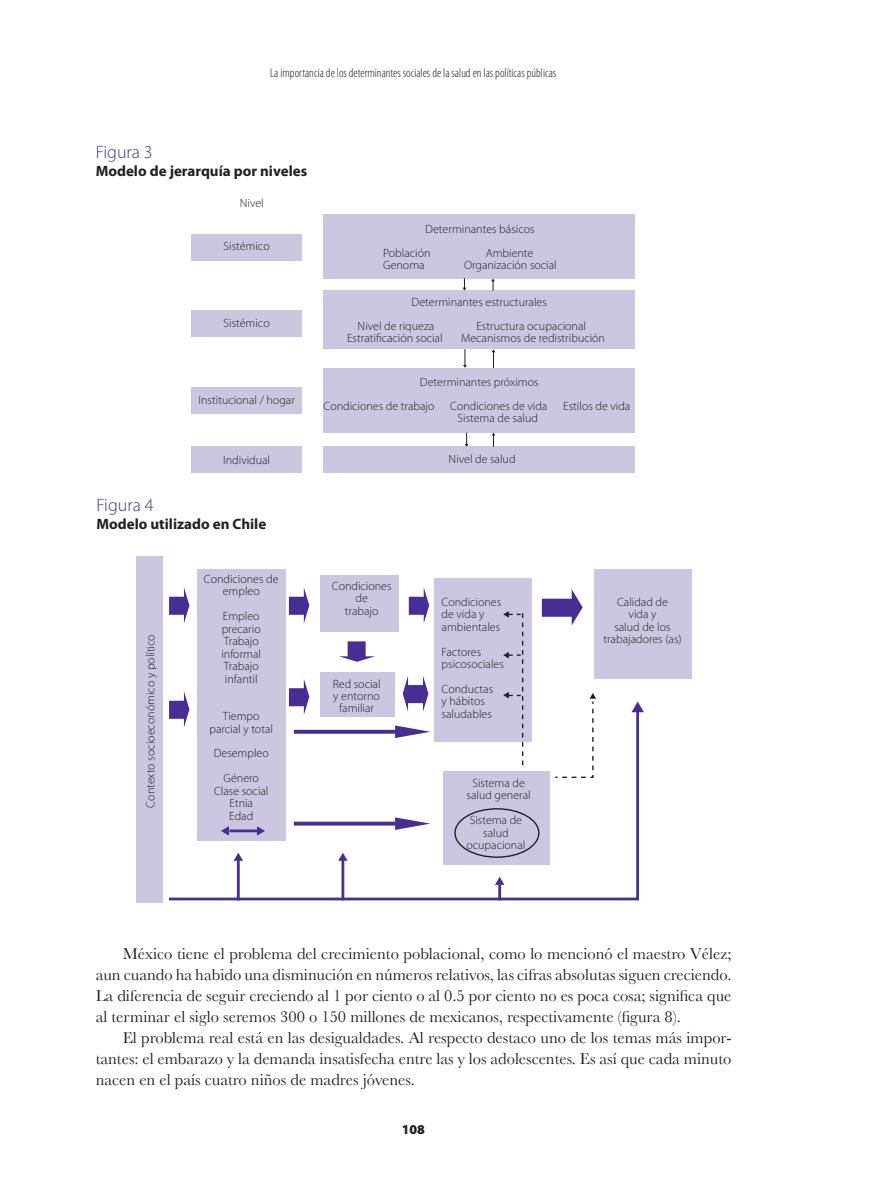
<style>
.page{position:relative;width:893px;height:1191px;background:#fff}
.page>*{position:absolute;margin:0;border:0;box-sizing:border-box;transform-origin:0 0}
.t1{font:300 18px "Myriad Pro";color:#482e92}
.t2{font:16.5px/21px "Baskerville";color:#231f20;text-align:justify}
.t3{font:700 15px "Myriad Pro";color:#231f20}
.t4{font:900 13.5px "Myriad Pro";color:#231f20}
.t5{font:300 condensed 12.75px "Myriad Pro";color:#231f20}
.t6{font:300 12px/12.5px "Myriad Pro";color:#231f20;text-align:center}
</style>
<div class="page">
<div style="left:192px;top:234px;width:110px;height:27px;background:#cdc6e1"></div>
<div style="left:323px;top:214px;width:311px;height:64px;background:#cdc6e1"></div>
<div style="left:323px;top:291px;width:311px;height:58px;background:#cdc6e1"></div>
<div style="left:323px;top:368px;width:311px;height:65px;background:#cdc6e1"></div>
<div style="left:323px;top:446px;width:311px;height:27px;background:#cdc6e1"></div>
<div style="left:192px;top:310px;width:110px;height:26px;background:#cdc6e1"></div>
<div style="left:192px;top:387px;width:110px;height:27px;background:#cdc6e1"></div>
<div style="left:192px;top:446px;width:110px;height:27px;background:#cdc6e1"></div>
<svg style="left:463px;top:278px;width:3px;height:12px"></svg>
<svg style="left:491px;top:278px;width:4px;height:13px"></svg>
<svg style="left:463px;top:349px;width:4px;height:19px"></svg>
<svg style="left:492px;top:349px;width:3px;height:19px"></svg>
<svg style="left:465px;top:432px;width:3px;height:15px"></svg>
<svg style="left:492px;top:432px;width:3px;height:15px"></svg>
<div style="left:137px;top:556px;width:26px;height:346px;background:#cdc6e1"></div>
<div style="left:197px;top:569px;width:88px;height:272px;background:#cdc6e1"></div>
<div style="left:320px;top:574px;width:78px;height:57px;background:#cdc6e1"></div>
<div style="left:320px;top:672px;width:74px;height:44px;background:#cdc6e1"></div>
<div style="left:434px;top:578px;width:98px;height:163px;background:#cdc6e1"></div>
<div style="left:594px;top:569px;width:97px;height:110px;background:#cdc6e1"></div>
<svg style="left:169px;top:588px;width:20px;height:35px"></svg>
<svg style="left:289px;top:587px;width:20px;height:36px"></svg>
<svg style="left:409px;top:587px;width:20px;height:36px"></svg>
<svg style="left:542px;top:589px;width:41px;height:36px"></svg>
<svg style="left:339px;top:641px;width:36px;height:21px"></svg>
<svg style="left:289px;top:679px;width:20px;height:30px"></svg>
<svg style="left:169px;top:692px;width:20px;height:17px"></svg>
<svg style="left:403px;top:676px;width:25px;height:33px"></svg>
<svg style="left:169px;top:709px;width:471px;height:192px"></svg>
<hr style="left:237px;top:859px;width:3px;height:41px;background:#482e92">
<hr style="left:341px;top:859px;width:3px;height:41px;background:#482e92">
<hr style="left:498px;top:885px;width:3px;height:15px;background:#482e92">
<svg style="left:234px;top:852px;width:9px;height:8px"></svg>
<hr style="left:229px;top:829px;width:29px;height:3px;background:#482e92">
<svg style="left:257px;top:826px;width:8px;height:9px"></svg>
<svg style="left:221px;top:826px;width:8px;height:9px"></svg>
<svg style="left:338px;top:852px;width:10px;height:8px"></svg>
<svg style="left:495px;top:876px;width:9px;height:9px"></svg>
<svg style="left:503px;top:611px;width:20px;height:154px"></svg>
<svg style="left:631px;top:701px;width:13px;height:11px"></svg>
<svg style="left:554px;top:693px;width:42px;height:85px"></svg>
<div style="left:454px;top:808px;width:85px;height:50px;border:1px solid #231f20;border-radius:50%"></div>
<p class="t5" style="left:270px;top:66px;width:287px">La importancia de los determinantes sociales de la salud en las políticas públicas</p>
<h1 class="t1" style="left:96px;top:142px;width:59px">Figura 3</h1>
<p class="t3" style="left:96px;top:161px;width:213px">Modelo de jerarquía por niveles</p>
<p class="t6" style="left:240px;top:197px;width:26px">Nivel</p>
<p class="t6" style="left:224px;top:240px;width:48px">Sistémico</p>
<p class="t6" style="left:224px;top:317px;width:48px">Sistémico</p>
<p class="t6" style="left:198px;top:393px;width:98px">Institucional / hogar</p>
<p class="t6" style="left:223px;top:454px;width:49px">Individual</p>
<h1 class="t1" style="left:96px;top:495px;width:59px">Figura 4</h1>
<p class="t3" style="left:96px;top:514px;width:171px">Modelo utilizado en Chile</p>
<p class="t6" style="left:383px;top:217px;width:153px;line-height:24px;text-align:left;text-indent:42px">Determinantes básicos<br>Población</p>
<p class="t6" style="left:486px;top:247px;width:49px">Ambiente</p>
<p class="t6" style="left:383px;top:259px;width:43px">Genoma</p>
<p class="t6" style="left:464px;top:259px;width:94px">Organización social</p>
<p class="t6" style="left:358px;top:290px;width:191px;line-height:24px;text-align:left;text-indent:54px">Determinantes estructurales<br>Nivel de riqueza</p>
<p class="t6" style="left:476px;top:319px;width:111px">Estructura ocupacional</p>
<p class="t6" style="left:347px;top:331px;width:97px">Estratificación social</p>
<p class="t6" style="left:461px;top:331px;width:146px">Mecanismos de redistribución</p>
<p class="t6" style="left:324px;top:370px;width:216px;line-height:24px;text-align:left;text-indent:96px">Determinantes próximos<br>Condiciones de trabajo</p>
<p class="t6" style="left:450px;top:400px;width:99px">Condiciones de vida</p>
<p class="t6" style="left:563px;top:400px;width:69px">Estilos de vida</p>
<p class="t6" style="left:458px;top:412px;width:82px">Sistema de salud</p>
<p class="t6" style="left:448px;top:453px;width:69px">Nivel de salud</p>
<p class="t6" style="left:144px;top:807px;width:175px;rotate:-90deg">Contexto socioeconómico y político</p>
<p class="t6" style="left:204px;top:573px;width:76px">Condiciones de empleo</p>
<p class="t6" style="left:221px;top:610px;width:41px;text-align:left">Empleo precario<br>Trabajo informal<br>Trabajo infantil</p>
<p class="t6" style="left:209px;top:710px;width:65px">Tiempo parcial y total</p>
<p class="t6" style="left:214px;top:741px;width:57px;line-height:24.9px">Desempleo<br>Género</p>
<p class="t6" style="left:214px;top:785px;width:56px">Clase social<br>Etnia<br>Edad</p>
<p class="t6" style="left:332px;top:580px;width:61px">Condiciones de<br>trabajo</p>
<p class="t6" style="left:333px;top:677px;width:49px">Red social y entorno familiar</p>
<p class="t6" style="left:442px;top:595px;width:61px;text-align:left">Condiciones de vida y ambientales</p>
<p class="t6" style="left:442px;top:645px;width:64px;text-align:left">Factores psicosociales</p>
<p class="t6" style="left:442px;top:683px;width:53px;text-align:left">Conductas y hábitos saludables</p>
<p class="t6" style="left:467px;top:776px;width:66px">Sistema de salud general</p>
<p class="t6" style="left:466px;top:814px;width:60px">Sistema de salud ocupacional</p>
<p class="t6" style="left:603px;top:595px;width:80px">Calidad de<br>vida y<br>salud de los trabajadores (as)</p>
<p class="t2" style="left:96px;top:943px;width:637px;text-indent:27px">México tiene el problema del crecimiento poblacional, como lo mencionó el maestro Vélez; aun cuando ha habido una disminución en números relativos, las cifras absolutas siguen creciendo.<br>La diferencia de seguir creciendo al 1 por ciento o al 0.5 por ciento no es poca cosa; significa que al terminar el siglo seremos 300 o 150 millones de mexicanos, respectivamente (figura 8).</p>
<h2 class="t2" style="left:96px;top:1027px;width:637px;text-indent:27px">El problema real está en las desigualdades. Al respecto destaco uno de los temas más impor&shy;tantes: el embarazo y la demanda insatisfecha entre las y los adolescentes. Es así que cada minuto nacen en el país cuatro niños de madres jóvenes.</h2>
<p class="t4" style="left:402px;top:1120px;width:25px">108</p>
</div>
